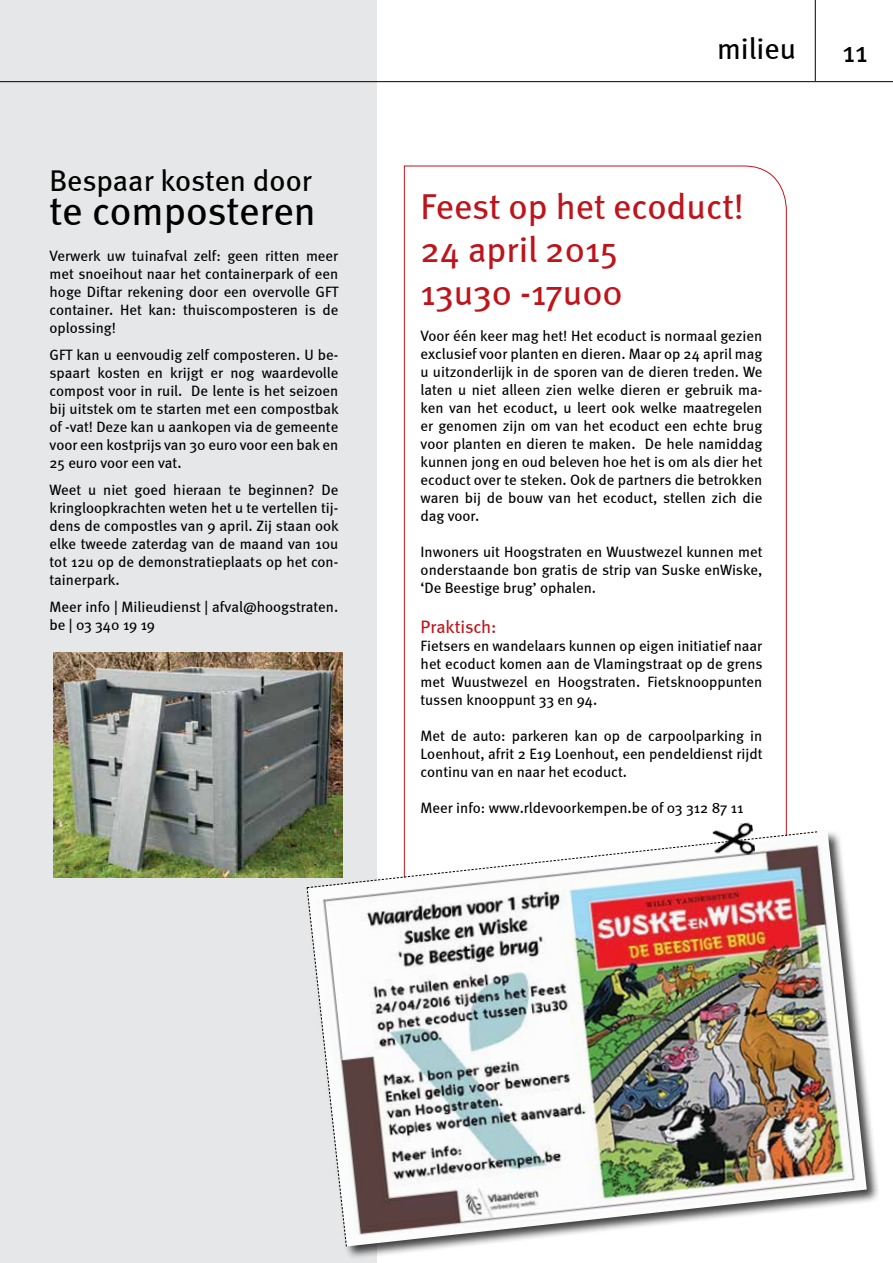
<style>
.page{position:relative;width:893px;height:1263px;background:#fff}
.page>*{position:absolute;margin:0;border:0;box-sizing:border-box;transform-origin:0 0}
.t1{font:40.5px "Meta";letter-spacing:-.005em;color:#000}
.t2{font:36px/43.2px "Meta";color:#be141b}
.t3{font:30px "Meta";color:#000}
.t4{font:18px "Meta";letter-spacing:-.005em;color:#be141b}
.t5{font:15px/18px "Meta";color:#000;text-align:justify}
</style>
<div class="page">
<div style="left:0;top:0;width:377px;height:1263px;background:#e6e7e8"></div>
<hr style="left:815px;top:0;width:1px;height:81px;background:#000">
<hr style="left:0;top:81px;width:893px;height:1px;background:#000">
<img style="left:53px;top:652px;width:289px;height:225px">
<svg style="left:404px;top:165px;width:383px;height:664px"></svg>
<div style="left:305px;top:829px;width:576px;height:431px;background:#000;opacity:.75"></div>
<img style="left:818px;top:831px;width:49px;height:415px">
<img style="left:712px;top:822px;width:43px;height:9px">
<img style="left:306px;top:831px;width:512px;height:416px">
<h3 class="t3" style="left:50px;top:163px;width:264px">Bespaar kosten door</h3>
<h1 class="t1" style="left:50px;top:187px;width:268px">te composteren</h1>
<p class="t5" style="left:50px;top:247px;width:290px">Verwerk uw tuinafval zelf: geen ritten meer met snoeihout naar het containerpark of een hoge Diftar rekening door een overvolle GFT container. Het kan: thuiscomposteren is de oplossing!</p>
<p class="t5" style="left:50px;top:346px;width:291px">GFT kan u eenvoudig zelf composteren. U be&shy;spaart kosten en krijgt er nog waardevolle compost voor in ruil. De lente is het seizoen bij uitstek om te starten met een compostbak of -vat! Deze kan u aankopen via de gemeente voor een kostprijs van 30 euro voor een bak en 25 euro voor een vat.</p>
<p class="t5" style="left:50px;top:481px;width:291px">Weet u niet goed hieraan te beginnen? De kringloopkrachten weten het u te vertellen tij&shy;dens de compostles van 9 april. Zij staan ook elke tweede zaterdag van de maand van 10u tot 12u op de demonstratieplaats op het con&shy;tainerpark.</p>
<p class="t5" style="left:50px;top:598px;width:290px">Meer info | Milieudienst | afval@hoogstraten. be | 03 340 19 19</p>
<h3 class="t3" style="left:717px;top:31px;width:81px">milieu</h3>
<h3 class="t3" style="left:842px;top:34px;width:27px">11</h3>
<h2 class="t2" style="left:421px;top:184px;width:325px">Feest op het ecoduct!<br>24 april 2015<br>13u30 -17u00</h2>
<p class="t5" style="left:421px;top:327px;width:343px">Voor één keer mag het! Het ecoduct is normaal gezien exclusief voor planten en dieren. Maar op 24 april mag u uitzonderlijk in de sporen van de dieren treden. We laten u niet alleen zien welke dieren er gebruik ma&shy;ken van het ecoduct, u leert ook welke maatregelen er genomen zijn om van het ecoduct een echte brug voor planten en dieren te maken. De hele namiddag kunnen jong en oud beleven hoe het is om als dier het ecoduct over te steken. Ook de partners die betrokken waren bij de bouw van het ecoduct, stellen zich die dag voor.</p>
<p class="t5" style="left:421px;top:543px;width:343px">Inwoners uit Hoogstraten en Wuustwezel kunnen met onderstaande bon gratis de strip van Suske enWiske, ‘De Beestige brug’ ophalen.</p>
<p class="t4" style="left:421px;top:616px;width:78px">Praktisch:</p>
<p class="t5" style="left:421px;top:637px;width:343px">Fietsers en wandelaars kunnen op eigen initiatief naar het ecoduct komen aan de Vlamingstraat op de grens met Wuustwezel en Hoogstraten. Fietsknooppunten tussen knooppunt 33 en 94.</p>
<p class="t5" style="left:421px;top:727px;width:343px">Met de auto: parkeren kan op de carpoolparking in Loenhout, afrit 2 E19 Loenhout, een pendeldienst rijdt continu van en naar het ecoduct.</p>
<p class="t5" style="left:421px;top:799px;width:324px">Meer info: www.rldevoorkempen.be of 03 312 87 11</p>
</div>
